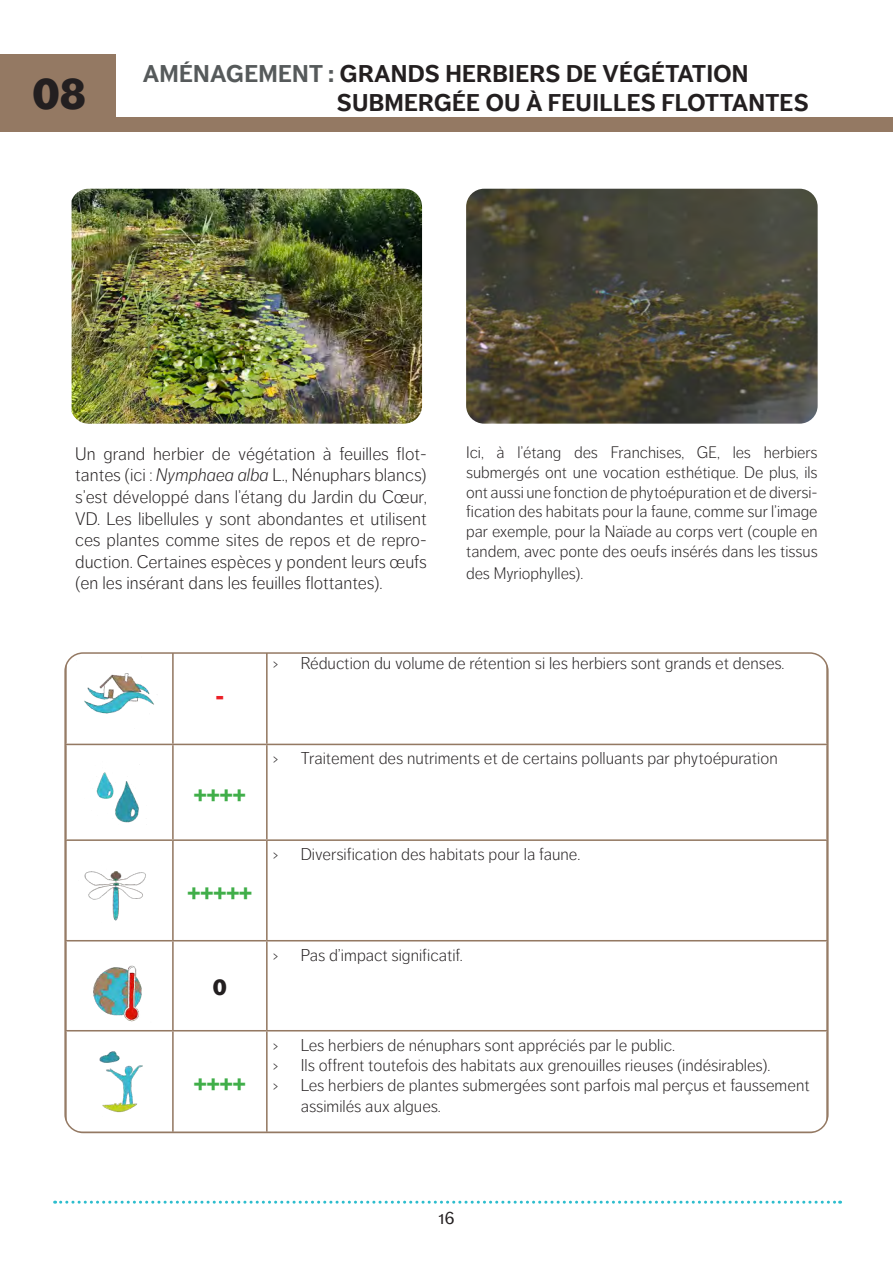
<style>
.page{position:relative;width:893px;height:1263px;background:#fff}
.page>*{position:absolute;margin:0;border:0;box-sizing:border-box;transform-origin:0 0}
.Numéro_de_page{font:900 45px "Dagny Pro";color:#231f20}
.Corps_texte_titre{font:700 24px/28.8px "Dagny Pro";letter-spacing:.01em;color:#231f20}
.t1{font:900 23.1px "Dagny Pro";color:#40ae49}
.t2{font:900 23.1px "Dagny Pro";color:#ec2027}
.t3{font:900 23.1px "Dagny Pro";color:#231f20}
.Corps_de_texte{font:300 18px/21.6px "Dagny Pro";color:#231f20;text-align:justify}
.t4{font:18px "Dagny Pro";color:#231f20}
.t5{font:300 16.95px/20.4px "Dagny Pro";color:#231f20}
.Corps_de_texte-2{font:300 16.5px/19.8px "Dagny Pro";color:#231f20;text-align:justify}
.s1{color:#565a5b}
.s2{font-style:italic}
</style>
<div class="page">
<div style="left:114px;top:117px;width:779px;height:15px;background:#947963"></div>
<div style="left:0;top:54px;width:115px;height:78px;background:#947963"></div>
<svg style="left:55px;top:1201px;width:786px;height:3px"></svg>
<hr style="left:65px;top:653px;width:2px;height:91px;background:#947963">
<hr style="left:172px;top:653px;width:2px;height:91px;background:#947963">
<hr style="left:266px;top:653px;width:2px;height:91px;background:#947963">
<hr style="left:826px;top:653px;width:2px;height:91px;background:#947963">
<hr style="left:65px;top:744px;width:108px;height:1px;background:#947963">
<hr style="left:173px;top:744px;width:94px;height:1px;background:#947963">
<hr style="left:172px;top:745px;width:2px;height:94px;background:#947963">
<hr style="left:267px;top:744px;width:561px;height:1px;background:#947963">
<hr style="left:266px;top:745px;width:2px;height:94px;background:#947963">
<hr style="left:65px;top:839px;width:108px;height:2px;background:#947963">
<hr style="left:173px;top:839px;width:94px;height:2px;background:#947963">
<hr style="left:172px;top:841px;width:2px;height:99px;background:#947963">
<hr style="left:267px;top:839px;width:561px;height:2px;background:#947963">
<hr style="left:266px;top:841px;width:2px;height:99px;background:#947963">
<hr style="left:65px;top:940px;width:108px;height:1px;background:#947963">
<hr style="left:173px;top:940px;width:94px;height:1px;background:#947963">
<hr style="left:172px;top:941px;width:2px;height:89px;background:#947963">
<hr style="left:267px;top:940px;width:561px;height:1px;background:#947963">
<hr style="left:266px;top:941px;width:2px;height:89px;background:#947963">
<hr style="left:65px;top:1030px;width:108px;height:1px;background:#947963">
<hr style="left:65px;top:1031px;width:2px;height:101px;background:#947963">
<hr style="left:173px;top:1030px;width:94px;height:1px;background:#947963">
<hr style="left:172px;top:1031px;width:2px;height:101px;background:#947963">
<hr style="left:267px;top:1030px;width:561px;height:1px;background:#947963">
<hr style="left:266px;top:1031px;width:2px;height:101px;background:#947963">
<hr style="left:826px;top:1031px;width:2px;height:101px;background:#947963">
<hr style="left:65px;top:1132px;width:108px;height:1px;background:#947963">
<hr style="left:267px;top:1132px;width:561px;height:1px;background:#947963">
<img style="left:72px;top:189px;width:350px;height:235px">
<img style="left:75px;top:652px;width:84px;height:62px">
<img style="left:96px;top:772px;width:43px;height:51px">
<img style="left:75px;top:965px;width:78px;height:67px">
<img style="left:99px;top:1051px;width:44px;height:62px">
<img style="left:84px;top:871px;width:62px;height:50px">
<img style="left:466px;top:189px;width:352px;height:235px">
<p class="Numéro_de_page" style="left:33px;top:66px;width:55px">08</p>
<p class="Corps_texte_titre" style="left:337px;top:59px;width:473px;text-indent:-194px"><span class="s1">AMÉNAGEMENT :</span> GRANDS HERBIERS DE VÉGÉTATION<br>SUBMERGÉE OU À FEUILLES FLOTTANTES</p>
<p class="Corps_de_texte" style="left:75px;top:443px;width:353px">Un grand herbier de végétation à feuilles flot&shy;tantes (ici : <span class="s2">Nymphaea alba</span> L., Nénuphars blancs) s’est développé dans l’étang du Jardin du Cœur, VD. Les libellules y sont abondantes et utilisent ces plantes comme sites de repos et de repro&shy;duction. Certaines espèces y pondent leurs œufs (en les insérant dans les feuilles flottantes).</p>
<p class="Corps_de_texte-2" style="left:466px;top:443px;width:353px">Ici, à l’étang des Franchises, GE, les herbiers submergés ont une vocation esthétique. De plus, ils ont aussi une fonction de phytoépuration et de diversi&shy;fication des habitats pour la faune, comme sur l’image par exemple, pour la Naïade au corps vert (couple en tandem, avec ponte des oeufs insérés dans les tissus</p>
<p class="Corps_de_texte-2" style="left:466px;top:563px;width:119px">des Myriophylles).</p>
<p class="t2" style="left:215px;top:684px;width:10px">-</p>
<p class="t1" style="left:194px;top:779px;width:53px">++++</p>
<p class="t1" style="left:187px;top:878px;width:66px">+++++</p>
<p class="t3" style="left:213px;top:973px;width:16px">0</p>
<p class="t1" style="left:194px;top:1069px;width:53px">++++</p>
<p class="t5" style="left:273px;top:653px;width:7px">›</p>
<p class="t5" style="left:301px;top:653px;width:485px">Réduction du volume de rétention si les herbiers sont grands et denses.</p>
<p class="t5" style="left:273px;top:748px;width:7px">›</p>
<p class="t5" style="left:301px;top:748px;width:478px">Traitement des nutriments et de certains polluants par phytoépuration</p>
<p class="t5" style="left:273px;top:844px;width:7px">›</p>
<p class="t5" style="left:301px;top:844px;width:281px">Diversification des habitats pour la faune.</p>
<p class="t5" style="left:273px;top:945px;width:7px">›</p>
<p class="t5" style="left:301px;top:945px;width:164px">Pas d’impact significatif.</p>
<p class="t5" style="left:273px;top:1035px;width:7px">›</p>
<p class="t5" style="left:301px;top:1035px;width:376px">Les herbiers de nénuphars sont appréciés par le public.</p>
<p class="t5" style="left:273px;top:1055px;width:7px">›</p>
<p class="t5" style="left:301px;top:1055px;width:471px">Ils offrent toutefois des habitats aux grenouilles rieuses (indésirables).</p>
<p class="t5" style="left:273px;top:1075px;width:7px">›</p>
<p class="t5" style="left:301px;top:1075px;width:511px">Les herbiers de plantes submergées sont parfois mal perçus et faussement assimilés aux algues.</p>
<p class="t4" style="left:438px;top:1207px;width:18px">16</p>
</div>
